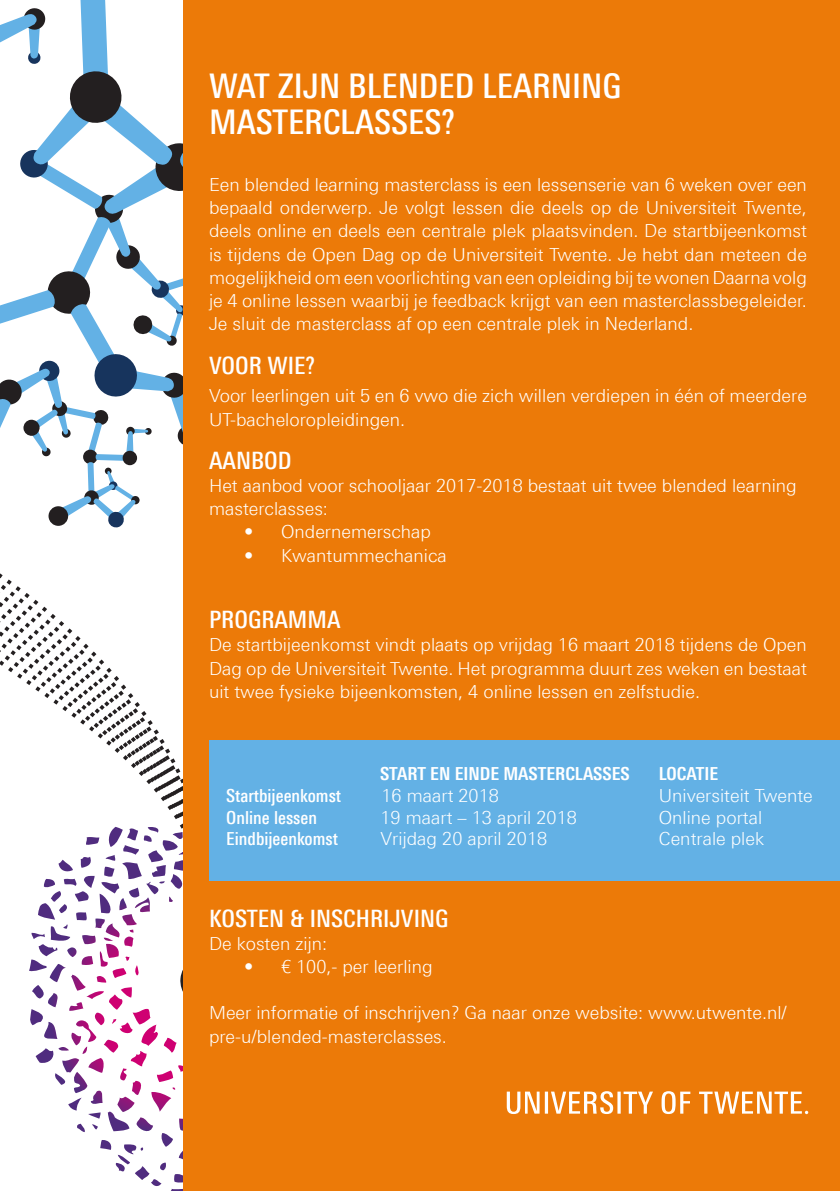
<style>
.page{position:relative;width:840px;height:1191px;background:#fff}
.page>*{position:absolute;margin:0;border:0;box-sizing:border-box;transform-origin:0 0}
.Kopje_12pt_wit{font:500 34px/36px "Linotype Univers 520 Cn";color:#fff}
.Kopje_12pt_wit-2{font:500 24px "Linotype Univers 520 Cn";color:#fff}
.Normaal_9pt_wit{font:300 18px/23.2px "Linotype Univers 330";color:#fff;text-align:justify}
.Kopje_12pt_wit-3{font:300 18px/23.2px "Linotype Univers 330";color:#fff}
.Normaal_9pt_wit-2{font:500 18px "Linotype Univers 520 Cn";color:#fff}
.Normaal_9pt_wit-3{font:700 18px "Linotype Univers 620 Cn";color:#fff}
</style>
<div class="page">
<svg style="left:0;top:0;width:183px;height:969px"></svg>
<svg style="left:179px;top:954px;width:4px;height:38px"></svg>
<svg style="left:58px;top:827px;width:125px;height:60px"></svg>
<div style="left:183px;top:0;width:656px;height:1191px;background:#ec7a08"></div>
<svg style="left:506px;top:1091px;width:33px;height:23px"></svg>
<hr style="left:544px;top:1091px;width:3px;height:22px;background:#fff">
<hr style="left:617px;top:1091px;width:3px;height:22px;background:#fff">
<svg style="left:551px;top:1091px;width:62px;height:23px"></svg>
<svg style="left:623px;top:1091px;width:184px;height:23px"></svg>
<div style="left:209px;top:740px;width:630px;height:140px;background:#63b1e5"></div>
<p class="Kopje_12pt_wit" style="left:209px;top:68px;width:413px">WAT ZIJN BLENDED LEARNING<br>MASTERCLASSES?</p>
<p class="Normaal_9pt_wit" style="left:209px;top:173px;width:599px">Een blended learning masterclass is een lessenserie van 6 weken over een bepaald onderwerp. Je volgt lessen die deels op de Universiteit Twente, deels online en deels een centrale plek plaatsvinden. De startbijeenkomst is tijdens de Open Dag op de Universiteit Twente. Je hebt dan meteen de mogelijkheid om een voorlichting van een opleiding bij te wonen Daarna volg je 4 online lessen waarbij je feedback krijgt van een masterclassbegeleider.<br>Je sluit de masterclass af op een centrale plek in Nederland.</p>
<p class="Kopje_12pt_wit-2" style="left:209px;top:351px;width:108px">VOOR WIE?</p>
<p class="Kopje_12pt_wit-3" style="left:209px;top:384px;width:599px">Voor leerlingen uit 5 en 6 vwo die zich willen verdiepen in één of meerdere<br>UT-bacheloropleidingen.</p>
<p class="Kopje_12pt_wit-2" style="left:209px;top:446px;width:84px">AANBOD</p>
<p class="Normaal_9pt_wit" style="left:209px;top:474px;width:589px">Het aanbod voor schooljaar 2017-2018 bestaat uit twee blended learning masterclasses:</p>
<p class="Normaal_9pt_wit" style="left:244px;top:520px;width:188px">• Ondernemerschap</p>
<p class="Normaal_9pt_wit" style="left:244px;top:543px;width:204px">• Kwantummechanica</p>
<p class="Kopje_12pt_wit-2" style="left:209px;top:605px;width:133px">PROGRAMMA</p>
<p class="Normaal_9pt_wit" style="left:209px;top:633px;width:599px">De startbijeenkomst vindt plaats op vrijdag 16 maart 2018 tijdens de Open Dag op de Universiteit Twente. Het programma duurt zes weken en bestaat uit twee fysieke bijeenkomsten, 4 online lessen en zelfstudie.</p>
<p class="Normaal_9pt_wit-3" style="left:380px;top:763px;width:251px">START EN EINDE MASTERCLASSES</p>
<p class="Normaal_9pt_wit-3" style="left:658px;top:763px;width:61px">LOCATIE</p>
<p class="Normaal_9pt_wit-2" style="left:226px;top:785px;width:116px">Startbijeenkomst</p>
<p class="Normaal_9pt_wit" style="left:381px;top:784px;width:119px">16 maart 2018</p>
<p class="Normaal_9pt_wit" style="left:658px;top:784px;width:155px">Universiteit Twente</p>
<p class="Normaal_9pt_wit-2" style="left:226px;top:806px;width:92px">Online lessen</p>
<p class="Normaal_9pt_wit" style="left:380px;top:805px;width:198px">19 maart – 13 april 2018</p>
<p class="Normaal_9pt_wit" style="left:658px;top:805px;width:105px">Online portal</p>
<p class="Normaal_9pt_wit-2" style="left:226px;top:828px;width:113px">Eindbijeenkomst</p>
<p class="Normaal_9pt_wit" style="left:380px;top:827px;width:168px">Vrijdag 20 april 2018</p>
<p class="Normaal_9pt_wit" style="left:658px;top:827px;width:107px">Centrale plek</p>
<p class="Kopje_12pt_wit-2" style="left:209px;top:904px;width:241px">KOSTEN &amp; INSCHRIJVING</p>
<p class="Normaal_9pt_wit" style="left:209px;top:931px;width:120px">De kosten zijn:</p>
<p class="Normaal_9pt_wit" style="left:244px;top:954px;width:190px">• € 100,- per leerling</p>
<p class="Normaal_9pt_wit" style="left:209px;top:1001px;width:579px">Meer informatie of inschrijven? Ga naar onze website: www.utwente.nl/ pre-u/blended-masterclasses.</p>
</div>
